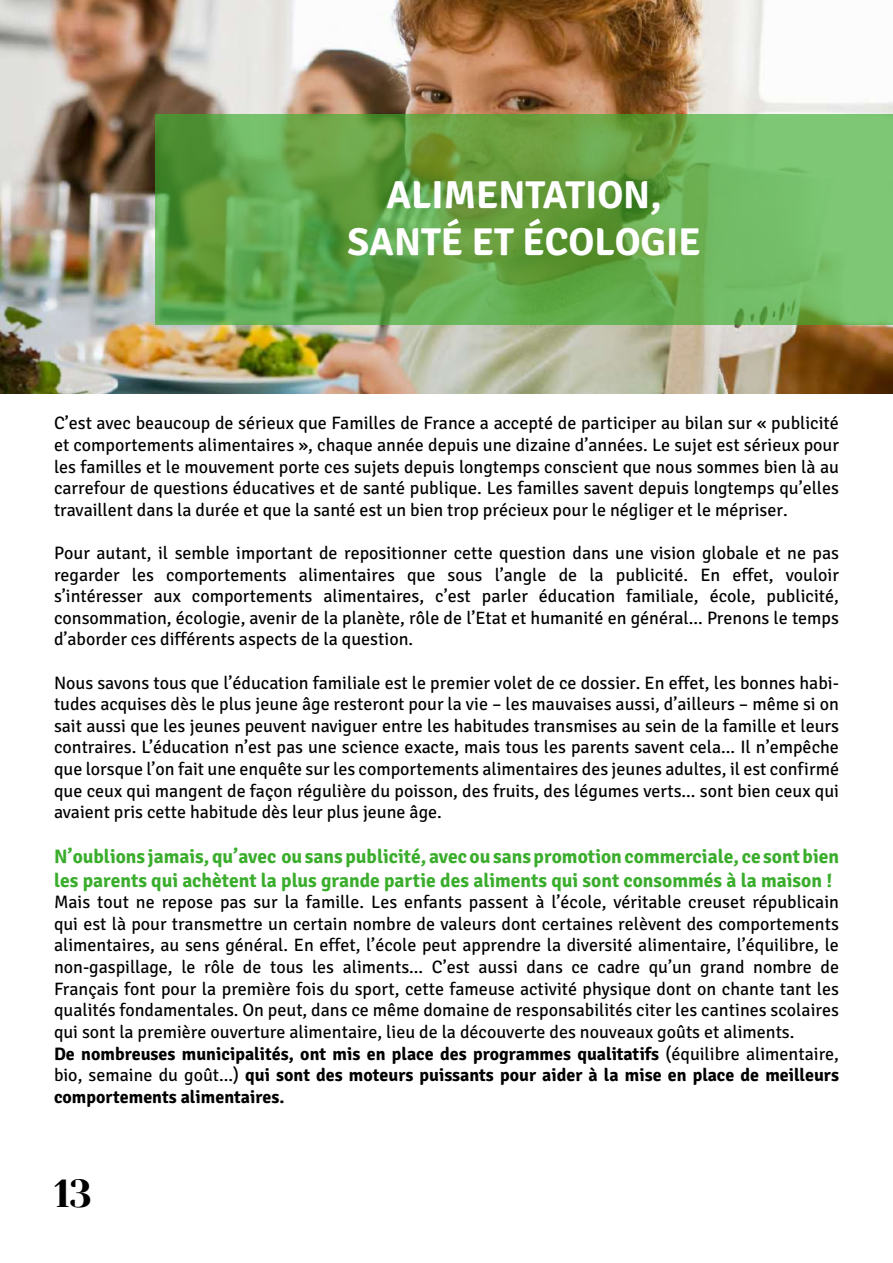
<style>
.page{position:relative;width:893px;height:1263px;background:#fff}
.page>*{position:absolute;margin:0;border:0;box-sizing:border-box;transform-origin:0 0}
.t1{font:700 39px/46.8px "Signika Negative";color:#fff;text-align:center}
.t2{font:39px "Yeseva One";color:#000}
.t3{font:700 19.5px/23.4px "Signika Negative";color:#3aad2c}
.t4{font:18px/21.6px "Signika Negative";color:#000;text-align:justify}
.s1{font-weight:700}
</style>
<div class="page">
<img style="left:0;top:0;width:893px;height:393px">
<svg style="left:155px;top:114px;width:738px;height:211px;background:#68a94e"></svg>
<h1 class="t1" style="left:348px;top:170px;width:355px">ALIMENTATION,<br>SANTÉ ET ÉCOLOGIE</h1>
<p class="t4" style="left:54px;top:412px;width:786px">C’est avec beaucoup de sérieux que Familles de France a accepté de participer au bilan sur « publicité et comportements alimentaires », chaque année depuis une dizaine d’années. Le sujet est sérieux pour les familles et le mouvement porte ces sujets depuis longtemps conscient que nous sommes bien là au carrefour de questions éducatives et de santé publique. Les familles savent depuis longtemps qu’elles travaillent dans la durée et que la santé est un bien trop précieux pour le négliger et le mépriser.</p>
<p class="t4" style="left:54px;top:542px;width:786px">Pour autant, il semble important de repositionner cette question dans une vision globale et ne pas regarder les comportements alimentaires que sous l’angle de la publicité. En effet, vouloir s’intéresser aux comportements alimentaires, c’est parler éducation familiale, école, publicité, consommation, écologie, avenir de la planète, rôle de l’Etat et humanité en général... Prenons le temps d’aborder ces différents aspects de la question.</p>
<p class="t4" style="left:54px;top:672px;width:787px">Nous savons tous que l’éducation familiale est le premier volet de ce dossier. En effet, les bonnes habi&shy;tudes acquises dès le plus jeune âge resteront pour la vie – les mauvaises aussi, d’ailleurs – même si on sait aussi que les jeunes peuvent naviguer entre les habitudes transmises au sein de la famille et leurs contraires. L’éducation n’est pas une science exacte, mais tous les parents savent cela... Il n’empêche que lorsque l’on fait une enquête sur les comportements alimentaires des jeunes adultes, il est confirmé que ceux qui mangent de façon régulière du poisson, des fruits, des légumes verts... sont bien ceux qui avaient pris cette habitude dès leur plus jeune âge.</p>
<p class="t3" style="left:54px;top:845px;width:787px">N’oublions jamais, qu’avec ou sans publicité, avec ou sans promotion commerciale, ce sont bien les parents qui achètent la plus grande partie des aliments qui sont consommés à la maison !</p>
<p class="t4" style="left:54px;top:891px;width:787px;text-align:left">Mais tout ne repose pas sur la famille. Les enfants passent à l’école, véritable creuset républicain qui est là pour transmettre un certain nombre de valeurs dont certaines relèvent des comportements alimentaires, au sens général. En effet, l’école peut apprendre la diversité alimentaire, l’équilibre, le non-gaspillage, le rôle de tous les aliments... C’est aussi dans ce cadre qu’un grand nombre de Français font pour la première fois du sport, cette fameuse activité physique dont on chante tant les qualités fondamentales. On peut, dans ce même domaine de responsabilités citer les cantines scolaires qui sont la première ouverture alimentaire, lieu de la découverte des nouveaux goûts et aliments.<br><span class="s1">De nombreuses municipalités, ont mis en place des programmes qualitatifs</span> (équilibre alimentaire, bio, semaine du goût...) <span class="s1">qui sont des moteurs puissants pour aider à la mise en place de meilleurs comportements alimentaires.</span></p>
<h1 class="t2" style="left:54px;top:1171px;width:40px">13</h1>
</div>
